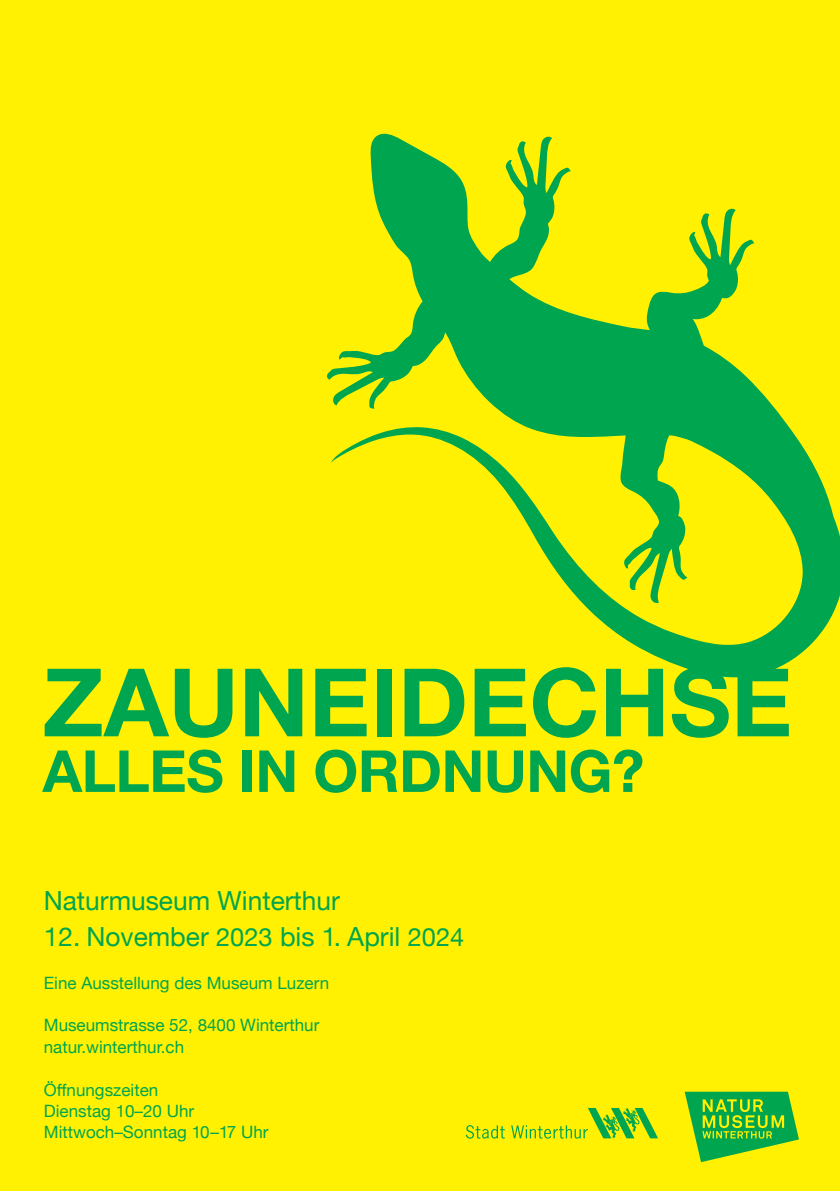
<style>
.page{position:relative;width:840px;height:1191px;background:#fff}
.page>*{position:absolute;margin:0;border:0;box-sizing:border-box;transform-origin:0 0}
.t1{font:700 94.4px "Helvetica Neue";color:#00a54f}
.t2{font:700 58px "Helvetica Neue";letter-spacing:-.01em;color:#00a54f}
.t3{font:26.2px "Helvetica Neue";color:#00a54f}
.t4{font:17px/21.4px "Helvetica Neue";color:#00a54f}
.s1{font-size:25.4px}
</style>
<div class="page">
<div style="left:0;top:0;width:839px;height:1191px;background:#fff101"></div>
<svg style="left:327px;top:133px;width:512px;height:545px"></svg>
<svg style="left:465px;top:1125px;width:39px;height:13px"></svg>
<svg style="left:511px;top:1107px;width:146px;height:31px"></svg>
<svg style="left:684px;top:1091px;width:114px;height:71px"></svg>
<h1 class="t1" style="left:42px;top:628px;width:751px">ZAUNEIDECHSE</h1>
<h2 class="t2" style="left:42px;top:725px;width:603px">ALLES IN ORDNUNG?</h2>
<h3 class="t3" style="left:44px;top:881px;width:297px">Naturmuseum Winterthur</h3>
<h3 class="t3" style="left:44px;top:917px;width:422px">12. November <span class="s1">2023</span> bis 1. April <span class="s1">2024</span></h3>
<p class="t4" style="left:44px;top:972px;width:286px">Eine Ausstellung des Museum Luzern</p>
<p class="t4" style="left:44px;top:1015px;width:277px">Museumstrasse 52, 8400 Winterthur natur.winterthur.ch</p>
<p class="t4" style="left:44px;top:1079px;width:226px">Öffnungszeiten<br>Dienstag 10–20 Uhr<br>Mittwoch–Sonntag 10–17 Uhr</p>
</div>
